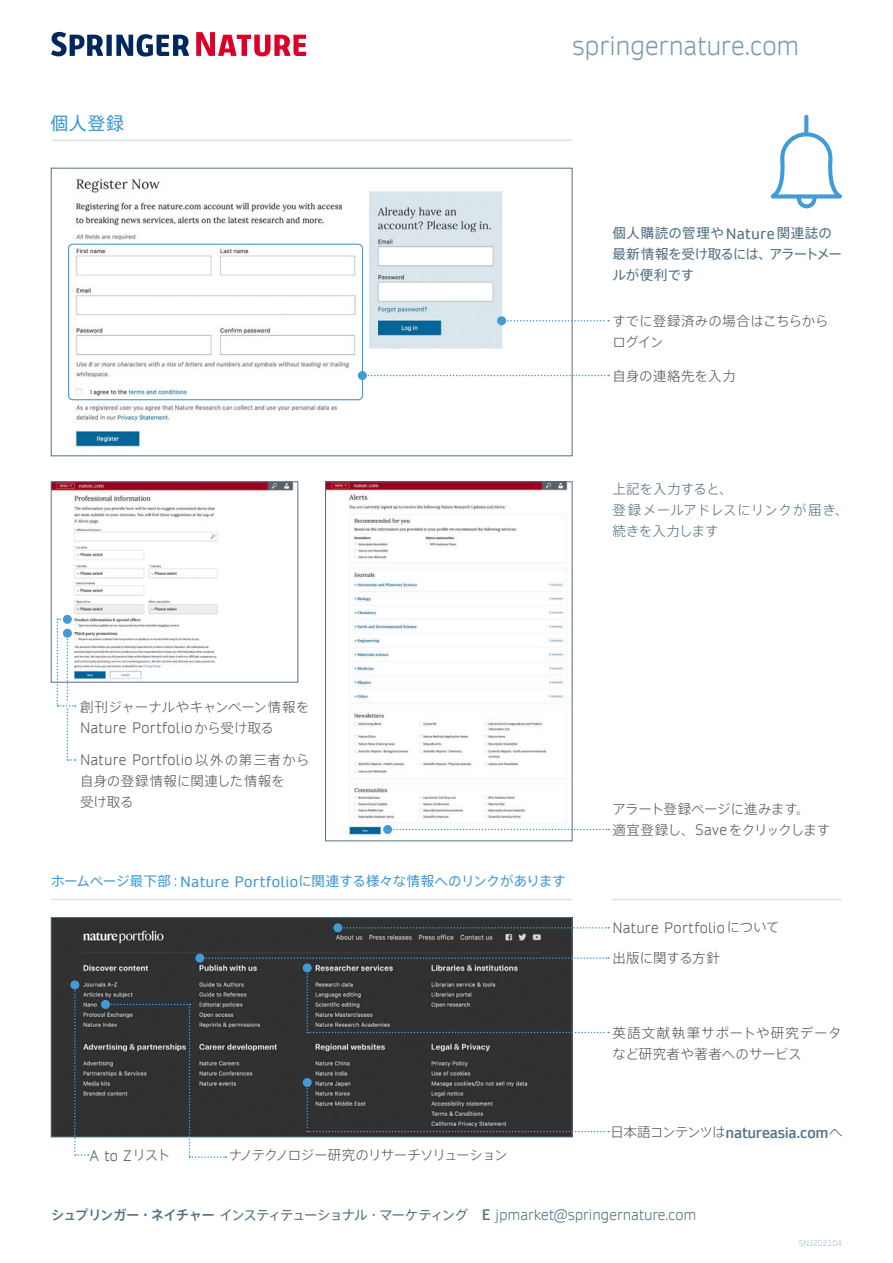
<style>
.page{position:relative;width:893px;height:1263px;background:#fff}
.page>*{position:absolute;margin:0;border:0;box-sizing:border-box;transform-origin:0 0}
.t1{font:300 25.5px "Daytona Pro";letter-spacing:-.005em;color:#7b9aae}
.t2{font:18px "Axis Basic Pro N R";color:#409bd6}
.sn__A4_IN_head_two{font:300 14.4px "Daytona Pro";letter-spacing:.03em;color:#595757}
.t3{font:300 14.4px "Daytona Pro";color:#537183}
.sn__A4_IN_head_two-2{font:600 14.4px "Daytona Pro";letter-spacing:-.01em;color:#537183}
.sn__A4_IN_head_two-3{font:13.5px "Axis Basic Pro N L";color:#595757}
.t4{font:13.5px "Axis Basic Pro N R";letter-spacing:-.015em;color:#409bd6}
.sn__A4_IN_head_two-4{font:13.5px/21px "Axis Basic Pro N R";letter-spacing:.015em;color:#537183}
.sn__A4_IN_head_two-5{font:13.5px/21px "Axis Basic Pro N L";letter-spacing:.005em;color:#537183}
.sn__A4_IN_head_two-6{font:13.5px/21px "Axis Basic Pro N L";letter-spacing:.035em;color:#595757}
.sn__A4_IN_head_two-7{font:13.5px "Axis Basic Pro N L";letter-spacing:-.06em;color:#595757}
.sn__A4_IN_head_two-8{font:13.5px "Axis Basic Pro N L";letter-spacing:-.04em;color:#595757}
.sn__A4_IN_head_two-9{font:13.5px "Axis Basic Pro N L";letter-spacing:-.025em;color:#595757}
.sn__A4_IN_head_two-10{font:300 7.95px "Daytona Pro";color:#a1becd}
.s1{font-family:"Daytona Pro";font-size:14.4px}
.s2{font-family:"Axis Basic Pro N L";font-weight:400;font-size:13.5px}
.s3{font-family:"Daytona Pro";font-weight:300;font-size:14.4px}
.s4{font-family:"Axis Basic Pro N L";font-weight:400;font-size:13.5px;color:#595757}
.s5{font-family:"Axis Basic Pro N M";font-weight:400;font-size:13.5px}
.s6{font-family:"Axis Basic Pro N R";font-weight:400;font-size:13.5px}
.s7{font-weight:600}
</style>
<div class="page">
<img style="left:68px;top:178px;width:481px;height:269px">
<div style="left:51px;top:168px;width:521px;height:288px;border:1px solid #537183"></div>
<img style="left:53px;top:484px;width:241px;height:196px">
<img style="left:327px;top:484px;width:242px;height:353px">
<div style="left:325px;top:482px;width:247px;height:359px;border:1px solid #537183"></div>
<img style="left:53px;top:919px;width:517px;height:216px">
<div style="left:51px;top:917px;width:521px;height:220px;border:1px solid #537183"></div>
<hr style="left:51px;top:140px;width:521px;height:1px;background:#dce5ea">
<hr style="left:51px;top:899px;width:521px;height:1px;background:#dce5ea">
<svg style="left:770px;top:115px;width:72px;height:93px"></svg>
<svg style="left:506px;top:320px;width:103px;height:1px"></svg>
<div style="left:497px;top:316px;width:9px;height:9px;background:#409bd6;border-radius:50%"></div>
<svg style="left:367px;top:375px;width:242px;height:1px"></svg>
<div style="left:358px;top:371px;width:9px;height:9px;background:#409bd6;border-radius:50%"></div>
<svg style="left:392px;top:829px;width:217px;height:1px"></svg>
<div style="left:383px;top:825px;width:9px;height:9px;background:#409bd6;border-radius:50%"></div>
<svg style="left:204px;top:957px;width:405px;height:2px"></svg>
<div style="left:195px;top:954px;width:9px;height:9px;background:#409bd6;border-radius:50%"></div>
<svg style="left:342px;top:927px;width:267px;height:1px"></svg>
<div style="left:333px;top:923px;width:9px;height:9px;background:#409bd6;border-radius:50%"></div>
<svg style="left:306px;top:1082px;width:303px;height:50px;background:#4f5051"></svg>
<div style="left:303px;top:1078px;width:9px;height:9px;background:#409bd6;border-radius:50%"></div>
<svg style="left:306px;top:967px;width:303px;height:66px;background:#515152"></svg>
<div style="left:303px;top:963px;width:9px;height:9px;background:#409bd6;border-radius:50%"></div>
<svg style="left:74px;top:984px;width:15px;height:172px;background:#4c5052"></svg>
<div style="left:70px;top:980px;width:9px;height:9px;background:#409bd6;border-radius:50%"></div>
<svg style="left:105px;top:1004px;width:121px;height:154px;background:#515253"></svg>
<div style="left:101px;top:1000px;width:9px;height:9px;background:#409bd6;border-radius:50%"></div>
<div style="left:68px;top:244px;width:295px;height:156px;border:1px solid #409bd6;border-radius:4px"></div>
<svg style="left:57px;top:619px;width:19px;height:142px"></svg>
<div style="left:63px;top:615px;width:9px;height:9px;background:#409bd6;border-radius:50%"></div>
<hr style="left:612px;top:899px;width:230px;height:1px;background:#dce5ea">
<svg style="left:196px;top:32px;width:110px;height:24px"></svg>
<svg style="left:51px;top:32px;width:138px;height:25px"></svg>
<p class="t2" style="left:50px;top:110px;width:75px">個人登録</p>
<h1 class="t1" style="left:572px;top:30px;width:229px">springernature.com</h1>
<p class="sn__A4_IN_head_two-4" style="left:612px;top:222px;width:231px">個人購読の管理や<span class="s1">Nature</span>関連誌の最新情報を受け取るには、アラートメールが便利です</p>
<p class="sn__A4_IN_head_two-3" style="left:612px;top:311px;width:218px">すでに登録済みの場合はこちらから</p>
<p class="sn__A4_IN_head_two-3" style="left:612px;top:332px;width:53px">ログイン</p>
<p class="sn__A4_IN_head_two-3" style="left:612px;top:366px;width:125px">自身の連絡先を入力</p>
<p class="sn__A4_IN_head_two-5" style="left:612px;top:477px;width:122px">上記を入力すると、</p>
<p class="sn__A4_IN_head_two-5" style="left:612px;top:498px;width:238px">登録メールアドレスにリンクが届き、続きを入力します</p>
<p class="sn__A4_IN_head_two-3" style="left:80px;top:697px;width:231px">創刊ジャーナルやキャンペーン情報を</p>
<p class="sn__A4_IN_head_two" style="left:80px;top:719px;width:196px">Nature Portfolio<span class="s2">から受け取る</span></p>
<p class="sn__A4_IN_head_two" style="left:80px;top:751px;width:231px">Nature Portfolio <span class="s2">以外の第三者から</span></p>
<p class="sn__A4_IN_head_two-3" style="left:80px;top:771px;width:206px">自身の登録情報に関連した情報を</p>
<p class="sn__A4_IN_head_two-3" style="left:80px;top:792px;width:55px">受け取る</p>
<p class="t4" style="left:51px;top:871px;width:516px">ホームページ最下部：<span class="s1">Nature Portfolio</span>に関連する様々な情報へのリンクがあります</p>
<p class="sn__A4_IN_head_two" style="left:90px;top:1146px;width:82px">A to Z<span class="s2">リスト</span></p>
<p class="sn__A4_IN_head_two-7" style="left:229px;top:1145px;width:280px">ナノテクノロジー研究のリサーチソリューション</p>
<p class="sn__A4_IN_head_two-9" style="left:612px;top:799px;width:199px">アラート登録ページに進みます。</p>
<p class="sn__A4_IN_head_two-8" style="left:612px;top:820px;width:219px">適宜登録し、<span class="s3">Save</span> をクリックします</p>
<p class="sn__A4_IN_head_two" style="left:612px;top:918px;width:169px">Nature Portfolio<span class="s2">について</span></p>
<p class="sn__A4_IN_head_two-3" style="left:612px;top:948px;width:109px">出版に関する方針</p>
<p class="sn__A4_IN_head_two-6" style="left:612px;top:1021px;width:231px">英語文献執筆サポートや研究データなど研究者や著者へのサービス</p>
<p class="sn__A4_IN_head_two-2" style="left:611px;top:1123px;width:233px"><span class="s4">日本語コンテンツは</span>natureasia.com<span class="s4">へ</span></p>
<p class="t3" style="left:51px;top:1206px;width:647px"><span class="s5">シュプリンガー・ネイチャー</span><span class="s6">インスティテューショナル・マーケティング</span> <span class="s7">E</span> jpmarket@springernature.com</p>
<p class="sn__A4_IN_head_two-10" style="left:799px;top:1237px;width:45px">SNJ202104</p>
</div>
